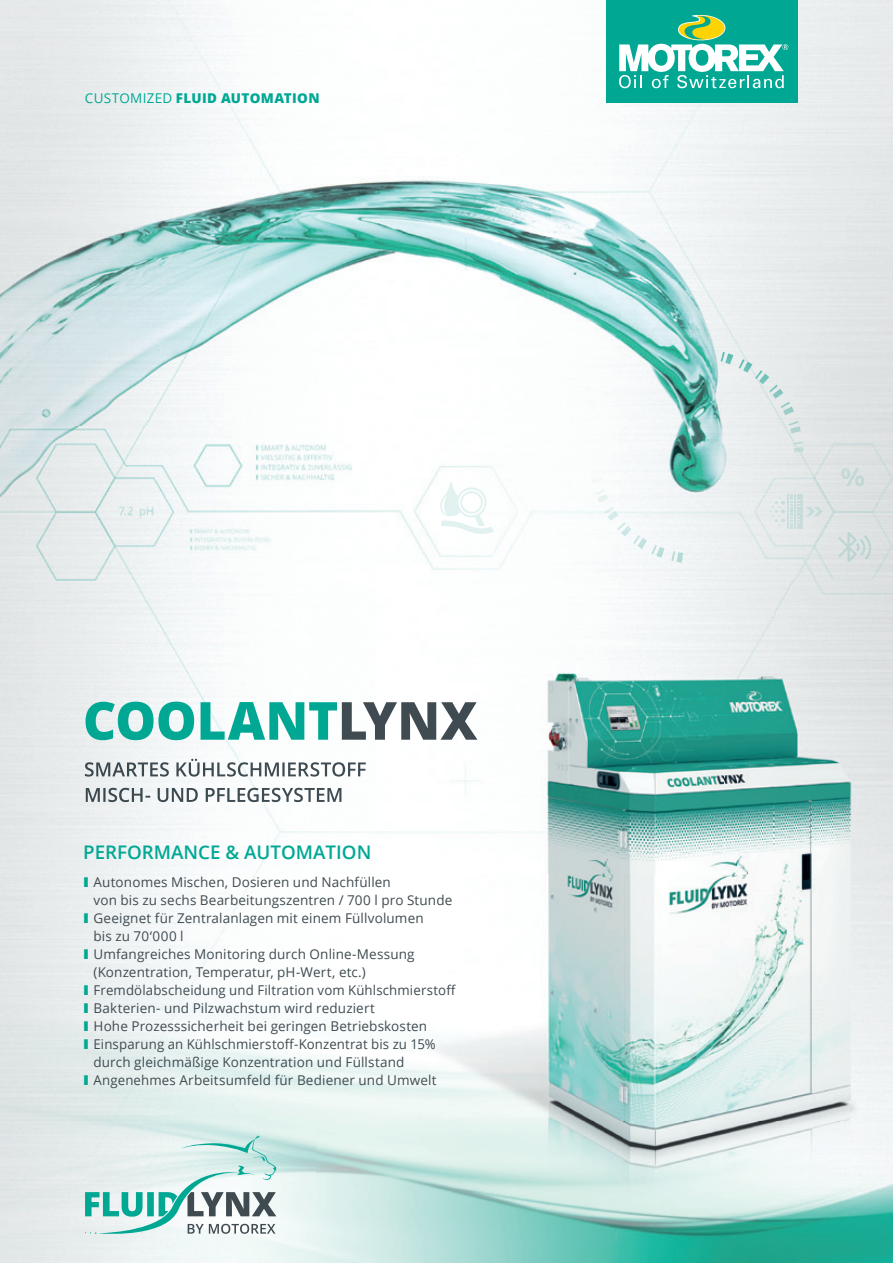
<style>
.page{position:relative;width:893px;height:1263px;background:#fff}
.page>*{position:absolute;margin:0;border:0;box-sizing:border-box;transform-origin:0 0}
.t1{font:800 52.5px "Open Sans";letter-spacing:-.005em;color:#00a894}
.t2{font:600 18.75px "Open Sans";color:#00a894}
.t3{font:13.5px "Open Sans";letter-spacing:.01em;color:#3f4b51}
.t4{font:800 13.5px "Open Sans";letter-spacing:.025em;color:#00a894}
.s1{font-weight:400}
.s2{color:#3f4b51}
.s3{font-weight:800;color:#00a894}
</style>
<div class="page">
<img style="left:0;top:0;width:893px;height:580px">
<img style="left:0;top:107px;width:619px;height:319px">
<img style="left:619px;top:107px;width:155px;height:473px">
<img style="left:0;top:426px;width:309px;height:427px">
<img style="left:309px;top:426px;width:311px;height:154px">
<img style="left:420px;top:1229px;width:473px;height:34px">
<img style="left:590px;top:471px;width:93px;height:92px">
<img style="left:720px;top:352px;width:49px;height:32px">
<svg style="left:769px;top:384px;width:14px;height:15px"></svg>
<img style="left:780px;top:402px;width:24px;height:51px">
<img style="left:440px;top:481px;width:54px;height:53px">
<img style="left:838px;top:532px;width:34px;height:31px">
<img style="left:841px;top:468px;width:23px;height:19px">
<img style="left:787px;top:495px;width:2px;height:33px">
<img style="left:801px;top:495px;width:2px;height:33px">
<svg style="left:791px;top:495px;width:8px;height:33px"></svg>
<svg style="left:805px;top:506px;width:18px;height:11px"></svg>
<svg style="left:770px;top:497px;width:15px;height:29px"></svg>
<img style="left:774px;top:580px;width:119px;height:273px">
<img style="left:377px;top:580px;width:397px;height:294px">
<img style="left:377px;top:874px;width:258px;height:247px">
<img style="left:635px;top:853px;width:258px;height:268px">
<img style="left:377px;top:1121px;width:516px;height:108px">
<svg style="left:85px;top:1135px;width:191px;height:101px"></svg>
<div style="left:606px;top:0;width:191px;height:103px;background:#00a894"></div>
<svg style="left:619px;top:15px;width:169px;height:73px"></svg>
<img style="left:85px;top:759px;width:281px;height:18px">
<img style="left:86px;top:788px;width:255px;height:14px">
<p class="t4" style="left:85px;top:88px;width:236px"><span class="s1">CUSTOMIZED</span> FLUID AUTOMATION</p>
<h1 class="t1" style="left:83px;top:681px;width:396px">COOLANT<span class="s2">LYNX</span></h1>
<h2 class="t2" style="left:83px;top:839px;width:290px">PERFORMANCE &amp; AUTOMATION</h2>
<p class="t3" style="left:83px;top:873px;width:309px"><span class="s3">I</span> Autonomes Mischen, Dosieren und Nachfüllen</p>
<p class="t3" style="left:94px;top:891px;width:360px">von bis zu sechs Bearbeitungszentren / 700 l pro Stunde</p>
<p class="t3" style="left:83px;top:909px;width:342px"><span class="s3">I</span> Geeignet für Zentralanlagen mit einem Füllvolumen</p>
<p class="t3" style="left:94px;top:927px;width:92px">bis zu 70‘000 l</p>
<p class="t3" style="left:83px;top:945px;width:333px"><span class="s3">I</span> Umfangreiches Monitoring durch Online-Messung</p>
<p class="t3" style="left:94px;top:963px;width:274px">(Konzentration, Temperatur, pH-Wert, etc.)</p>
<p class="t3" style="left:83px;top:981px;width:374px"><span class="s3">I</span> Fremdölabscheidung und Filtration vom Kühlschmierstoff</p>
<p class="t3" style="left:83px;top:999px;width:294px"><span class="s3">I</span> Bakterien- und Pilzwachstum wird reduziert</p>
<p class="t3" style="left:83px;top:1017px;width:346px"><span class="s3">I</span> Hohe Prozesssicherheit bei geringen Betriebskosten</p>
<p class="t3" style="left:83px;top:1035px;width:354px"><span class="s3">I</span> Einsparung an Kühlschmierstoff-Konzentrat bis zu 15%</p>
<p class="t3" style="left:94px;top:1053px;width:312px">durch gleichmäßige Konzentration und Füllstand</p>
<p class="t3" style="left:83px;top:1071px;width:355px"><span class="s3">I</span> Angenehmes Arbeitsumfeld für Bediener und Umwelt</p>
</div>
